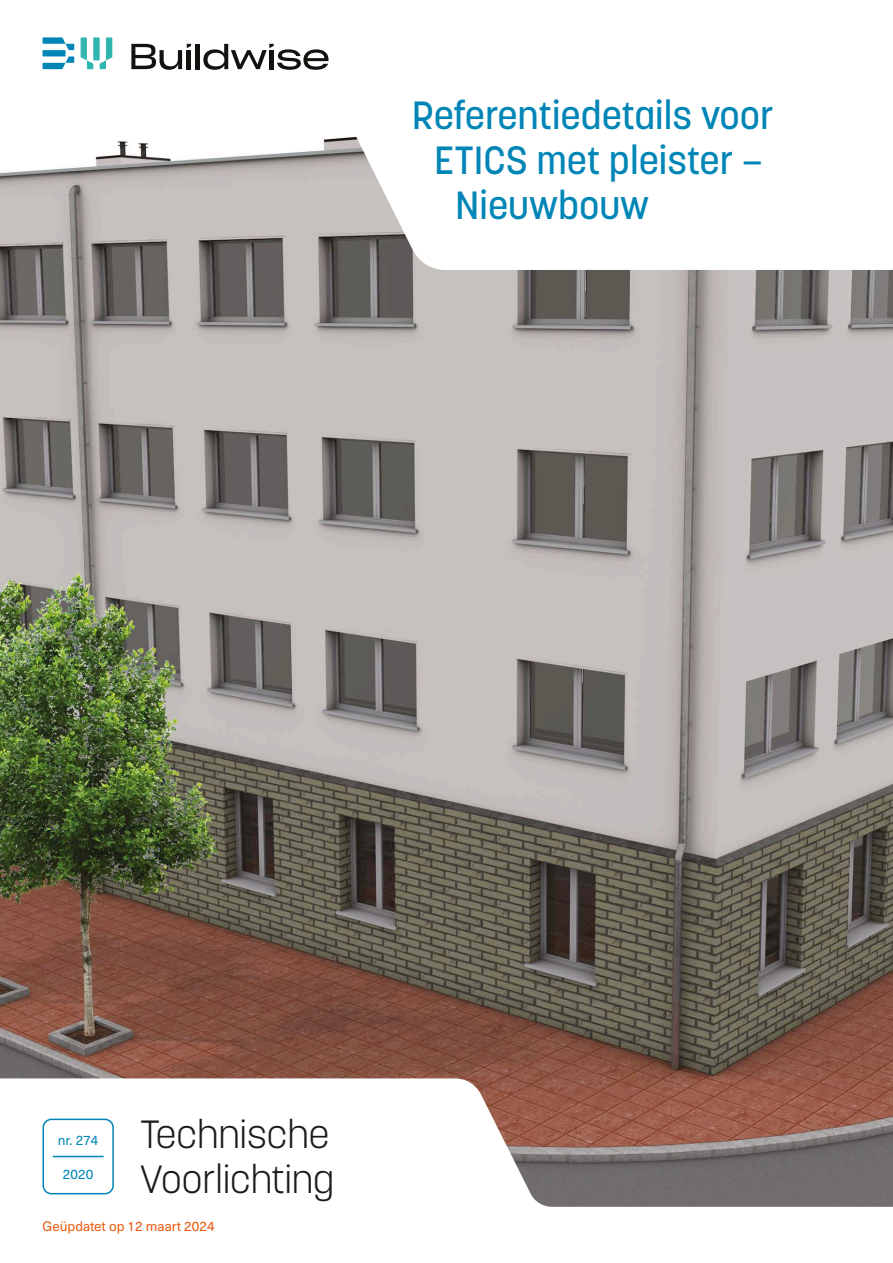
<style>
.page{position:relative;width:893px;height:1263px;background:#fff}
.page>*{position:absolute;margin:0;border:0;box-sizing:border-box;transform-origin:0 0}
.t1{font:500 39px "Korolev";color:#0086b6}
.t2{font:300 39px/45px "Korolev";color:#1b1b1a}
.t3{font:13.5px "Neue Haas Unica W1 G";color:#ea5a0d}
.t4{font:13.5px "Neue Haas Unica W1 G";color:#0086b6}
</style>
<div class="page">
<img style="left:0;top:270px;width:893px;height:808px">
<svg style="left:0;top:37px;width:442px;height:233px"></svg>
<svg style="left:0;top:1078px;width:893px;height:129px"></svg>
<svg style="left:131px;top:44px;width:60px;height:26px"></svg>
<hr style="left:187px;top:50px;width:4px;height:19px;background:#14120f">
<hr style="left:196px;top:44px;width:4px;height:25px;background:#14120f">
<svg style="left:203px;top:44px;width:125px;height:26px"></svg>
<svg style="left:43px;top:56px;width:31px;height:13px"></svg>
<svg style="left:43px;top:37px;width:31px;height:13px"></svg>
<div style="left:43px;top:50px;width:23px;height:6px;background:#0086b6"></div>
<svg style="left:81px;top:37px;width:12px;height:32px"></svg>
<svg style="left:100px;top:37px;width:12px;height:32px"></svg>
<div style="left:93px;top:37px;width:7px;height:23px;background:#2db5b0"></div>
<div style="left:43px;top:1118px;width:71px;height:76px;border:2px solid #0086b6;border-radius:8px"></div>
<hr style="left:53px;top:1156px;width:51px;height:1px;background:#0086b6">
<p class="t1" style="left:412px;top:91px;width:364px">Referentiedetails voor</p>
<p class="t1" style="left:434px;top:136px;width:330px">ETICS met pleister –</p>
<p class="t1" style="left:455px;top:181px;width:195px">Nieuwbouw</p>
<p class="t4" style="left:58px;top:1130px;width:42px">nr. 274</p>
<p class="t4" style="left:63px;top:1164px;width:32px">2020</p>
<p class="t2" style="left:140px;top:1112px;width:196px">Technische<br>Voorlichting</p>
<p class="t3" style="left:43px;top:1216px;width:174px">Geüpdatet op 12 maart 2024</p>
</div>
